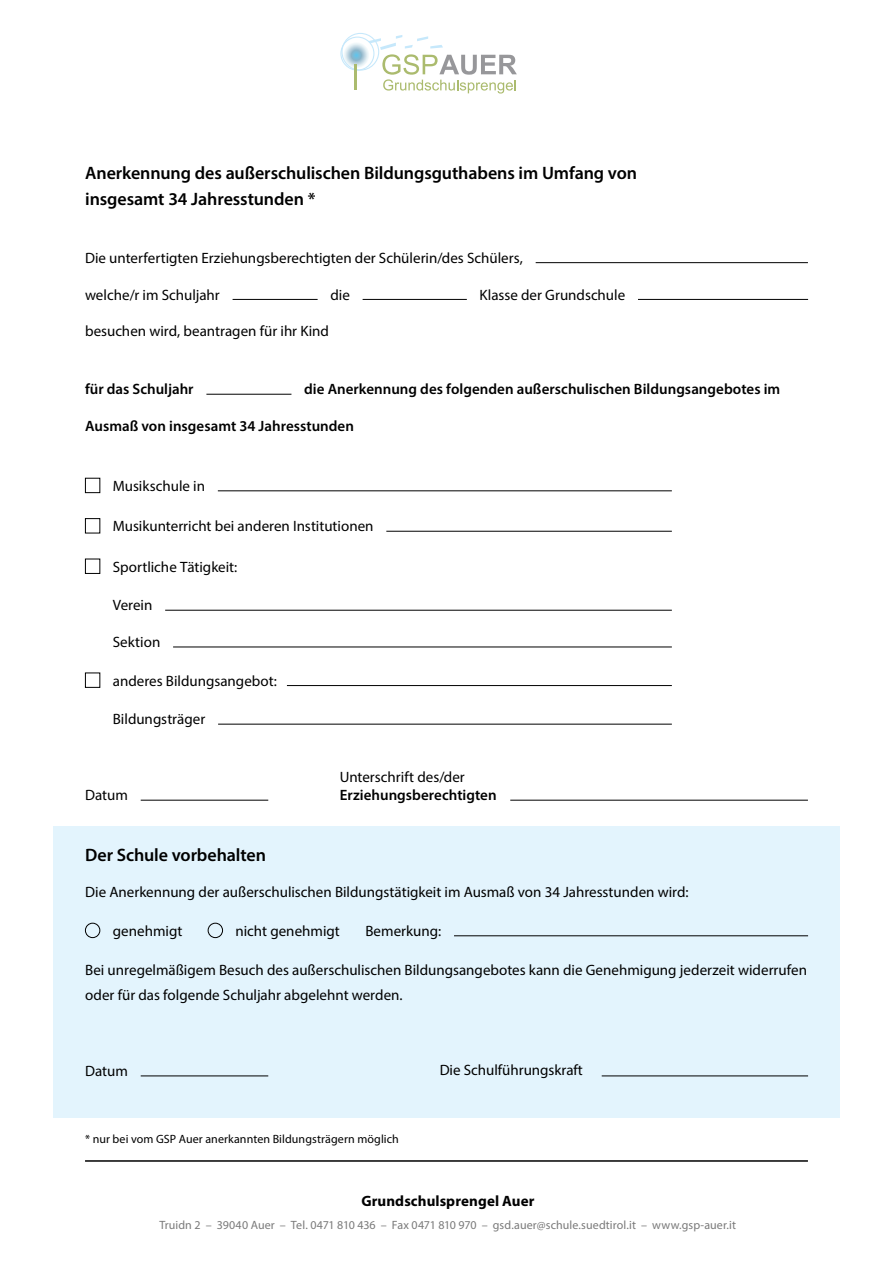
<style>
.page{position:relative;width:893px;height:1263px;background:#fff}
.page>*{position:absolute;margin:0;border:0;box-sizing:border-box;transform-origin:0 0}
.t1{font:600 18px/25.5px "Myriad Pro";letter-spacing:-.005em;color:#000}
.t2{font:15px/25.5px "Myriad Pro";color:#000}
.t3{font:600 15px "Myriad Pro";color:#000}
.t4{font:700 15px "Myriad Pro";letter-spacing:.005em;color:#000}
.t5{font:12px "Myriad Pro";letter-spacing:.005em;color:#7a7a7a}
.t6{font:12px "Myriad Pro";letter-spacing:.01em;color:#000}
</style>
<div class="page">
<svg style="left:340px;top:33px;width:177px;height:61px"></svg>
<hr style="left:85px;top:1160px;width:723px;height:2px;background:#000">
<div style="left:53px;top:826px;width:787px;height:291px;background:#e3f4fd"></div>
<hr style="left:602px;top:1076px;width:206px;height:1px;background:#000">
<hr style="left:141px;top:1076px;width:127px;height:1px;background:#000">
<hr style="left:536px;top:262px;width:272px;height:1px;background:#000">
<hr style="left:233px;top:299px;width:85px;height:1px;background:#000">
<hr style="left:363px;top:299px;width:104px;height:1px;background:#000">
<hr style="left:638px;top:299px;width:170px;height:1px;background:#000">
<hr style="left:206px;top:394px;width:85px;height:1px;background:#000">
<div style="left:85px;top:478px;width:15px;height:15px;border:1px solid #000"></div>
<hr style="left:218px;top:491px;width:454px;height:1px;background:#000">
<div style="left:85px;top:518px;width:15px;height:15px;border:1px solid #000"></div>
<hr style="left:386px;top:531px;width:286px;height:1px;background:#000">
<div style="left:85px;top:673px;width:15px;height:15px;border:1px solid #000"></div>
<div style="left:85px;top:559px;width:15px;height:15px;border:1px solid #000"></div>
<hr style="left:165px;top:610px;width:507px;height:1px;background:#000">
<hr style="left:173px;top:647px;width:499px;height:1px;background:#000">
<hr style="left:287px;top:685px;width:385px;height:1px;background:#000">
<hr style="left:218px;top:724px;width:454px;height:1px;background:#000">
<hr style="left:510px;top:800px;width:298px;height:1px;background:#000">
<hr style="left:141px;top:800px;width:127px;height:1px;background:#000">
<hr style="left:454px;top:935px;width:354px;height:1px;background:#000">
<div style="left:85px;top:923px;width:15px;height:15px;border:1px solid #000;border-radius:50%"></div>
<div style="left:208px;top:923px;width:15px;height:15px;border:1px solid #000;border-radius:50%"></div>
<p class="t1" style="left:85px;top:160px;width:553px">Anerkennung des außerschulischen Bildungsguthabens im Umfang von insgesamt 34 Jahresstunden *</p>
<p class="t2" style="left:85px;top:245px;width:439px">Die unterfertigten Erziehungsberechtigten der Schülerin/des Schülers,</p>
<p class="t2" style="left:85px;top:282px;width:136px">welche/r im Schuljahr</p>
<p class="t2" style="left:330px;top:282px;width:21px">die</p>
<p class="t2" style="left:480px;top:282px;width:147px">Klasse der Grundschule</p>
<p class="t2" style="left:85px;top:318px;width:245px">besuchen wird, beantragen für ihr Kind</p>
<p class="t3" style="left:85px;top:380px;width:110px">für das Schuljahr</p>
<p class="t3" style="left:304px;top:380px;width:478px">die Anerkennung des folgenden außerschulischen Bildungsangebotes im</p>
<p class="t3" style="left:85px;top:417px;width:270px">Ausmaß von insgesamt 34 Jahresstunden</p>
<p class="t2" style="left:113px;top:473px;width:94px">Musikschule in</p>
<p class="t2" style="left:113px;top:513px;width:262px">Musikunterricht bei anderen Institutionen</p>
<p class="t2" style="left:113px;top:554px;width:126px">Sportliche Tätigkeit:</p>
<p class="t2" style="left:113px;top:592px;width:41px">Verein</p>
<p class="t2" style="left:113px;top:629px;width:49px">Sektion</p>
<p class="t2" style="left:113px;top:668px;width:166px">anderes Bildungsangebot:</p>
<p class="t2" style="left:113px;top:706px;width:94px">Bildungsträger</p>
<p class="t2" style="left:340px;top:764px;width:127px">Unterschrift des/der</p>
<p class="t2" style="left:85px;top:782px;width:44px">Datum</p>
<p class="t3" style="left:340px;top:786px;width:158px">Erziehungsberechtigten</p>
<p class="t1" style="left:85px;top:841px;width:182px">Der Schule vorbehalten</p>
<p class="t2" style="left:85px;top:879px;width:605px">Die Anerkennung der außerschulischen Bildungstätigkeit im Ausmaß von 34 Jahresstunden wird:</p>
<p class="t2" style="left:113px;top:918px;width:71px">genehmigt</p>
<p class="t2" style="left:236px;top:918px;width:106px">nicht genehmigt</p>
<p class="t2" style="left:365px;top:918px;width:77px">Bemerkung:</p>
<p class="t2" style="left:85px;top:956px;width:723px">Bei unregelmäßigem Besuch des außerschulischen Bildungsangebotes kann die Genehmigung jederzeit widerrufen oder für das folgende Schuljahr abgelehnt werden.</p>
<p class="t2" style="left:85px;top:1058px;width:44px">Datum</p>
<p class="t6" style="left:85px;top:1131px;width:315px">* nur bei vom GSP Auer anerkannten Bildungsträgern möglich</p>
<p class="t2" style="left:440px;top:1056px;width:145px">Die Schulführungskraft</p>
<p class="t4" style="left:361px;top:1191px;width:175px">Grundschulsprengel Auer</p>
<p class="t5" style="left:159px;top:1217px;width:578px">Truidn 2 – 39040 Auer – Tel. 0471 810 436 – Fax 0471 810 970 – gsd.auer@schule.suedtirol.it – www.gsp-auer.it</p>
</div>
